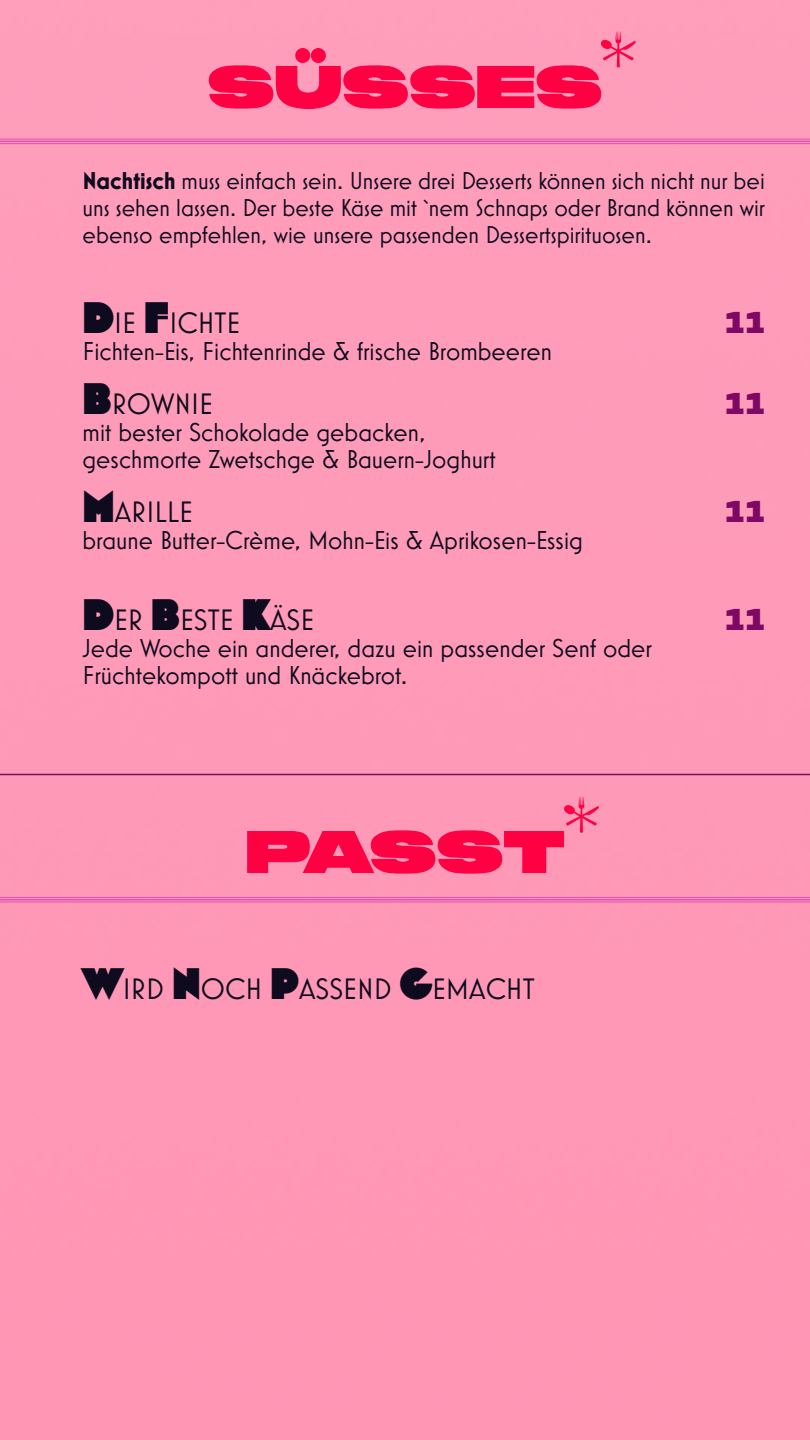
<style>
.page{position:relative;width:810px;height:1440px;background:#fff}
.page>*{position:absolute;margin:0;border:0;box-sizing:border-box;transform-origin:0 0}
.t1{font:60px "NF Ultra";color:#ff0042}
.t2{font:33.75px "Changa One";color:#7f0865}
.t3{font:30px "Mostra Nuova Alt D";color:#0d0b1d}
.t4{font:26.25px/27px "Mostra Nuova Alt D";color:#0d0b1d}
.t5{font:24.75px/27px "Mostra Nuova";color:#0d0b1d;text-align:justify}
.s1{font-weight:700}
.s2{font-weight:900;font-size:45px}
</style>
<div class="page">
<hr style="left:0;top:139px;width:810px;height:1px;background:#e751b6">
<hr style="left:0;top:141px;width:810px;height:1px;background:#e751b6">
<hr style="left:0;top:143px;width:810px;height:1px;background:#e751b6">
<svg style="left:600px;top:31px;width:36px;height:37px"></svg>
<svg style="left:563px;top:797px;width:36px;height:36px"></svg>
<hr style="left:0;top:774px;width:810px;height:1px;background:#7f0865">
<hr style="left:0;top:897px;width:810px;height:1px;background:#e751b6">
<hr style="left:0;top:899px;width:810px;height:1px;background:#e751b6">
<hr style="left:0;top:902px;width:810px;height:1px;background:#e751b6">
<h1 class="t1" style="left:295px;top:20px;width:33px">..</h1>
<h1 class="t1" style="left:208px;top:65px;width:396px">SUSSES</h1>
<p class="t5" style="left:82px;top:167px;width:684px"><span class="s1">Nachtisch</span> muss einfach sein. Unsere drei Desserts können sich nicht nur bei uns sehen lassen. Der beste Käse mit `nem Schnaps oder Brand können wir ebenso empfehlen, wie unsere passenden Dessertspirituosen.</p>
<p class="t3" style="left:82px;top:306px;width:159px"><span class="s2">D</span>IE <span class="s2">F</span>ICHTE</p>
<p class="t4" style="left:82px;top:337px;width:471px">Fichten-Eis, Fichtenrinde &amp; frische Brombeeren</p>
<p class="t3" style="left:82px;top:387px;width:132px"><span class="s2">B</span>ROWNIE</p>
<p class="t4" style="left:82px;top:418px;width:415px">mit bester Schokolade gebacken, geschmorte Zwetschge &amp; Bauern-Joghurt</p>
<p class="t3" style="left:82px;top:495px;width:112px"><span class="s2">M</span>ARILLE</p>
<p class="t4" style="left:82px;top:526px;width:502px">braune Butter-Crème, Mohn-Eis &amp; Aprikosen-Essig</p>
<p class="t3" style="left:82px;top:603px;width:233px"><span class="s2">D</span>ER <span class="s2">B</span>ESTE <span class="s2">K</span>ÄSE</p>
<p class="t4" style="left:82px;top:634px;width:571px">Jede Woche ein anderer, dazu ein passender Senf oder<br>Früchtekompott und Knäckebrot.</p>
<h1 class="t1" style="left:245px;top:830px;width:321px">PASST</h1>
<p class="t3" style="left:82px;top:972px;width:454px"><span class="s2">W</span>IRD <span class="s2">N</span>OCH <span class="s2">P</span>ASSEND <span class="s2">G</span>EMACHT</p>
<p class="t2" style="left:725px;top:303px;width:42px">11</p>
<p class="t2" style="left:725px;top:384px;width:42px">11</p>
<p class="t2" style="left:725px;top:492px;width:42px">11</p>
<p class="t2" style="left:725px;top:600px;width:42px">11</p>
</div>
